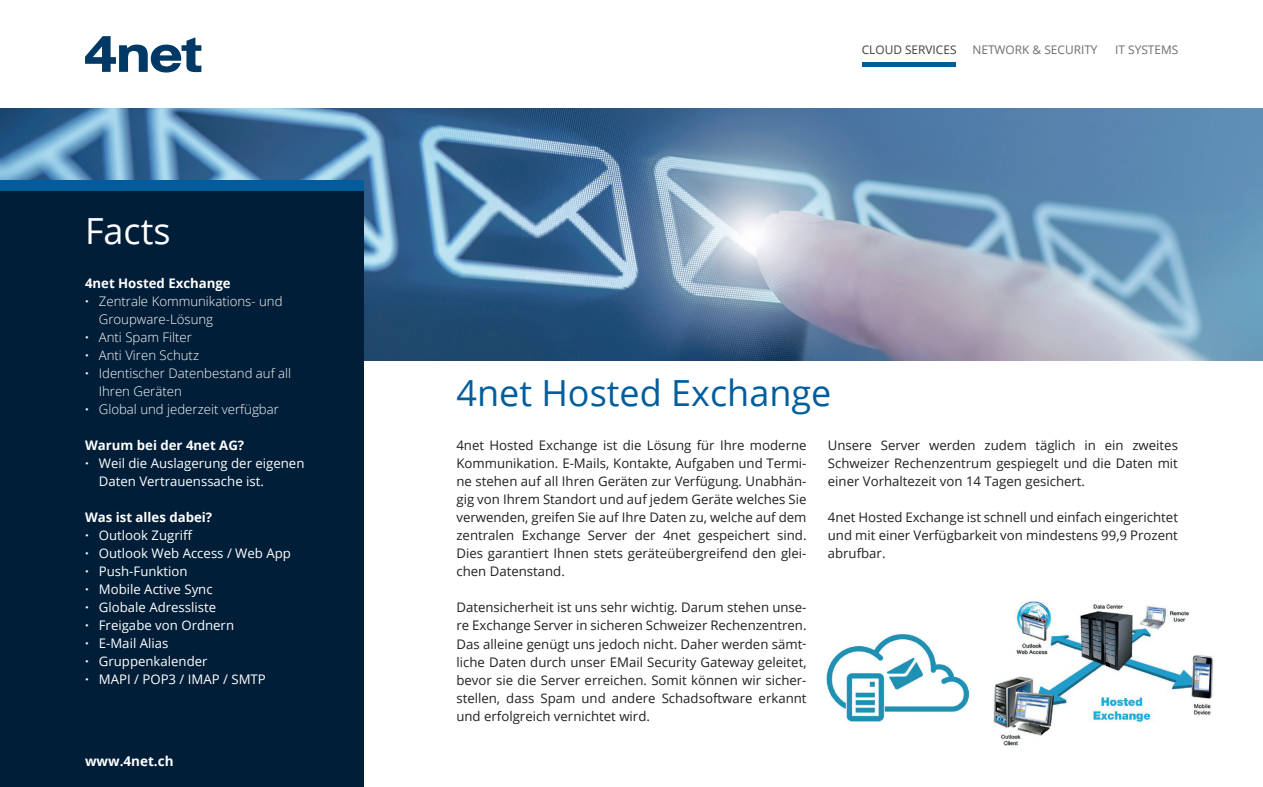
<style>
.page{position:relative;width:1263px;height:787px;background:#fff}
.page>*{position:absolute;margin:0;border:0;box-sizing:border-box;transform-origin:0 0}
.t1{font:36px "Open Sans";color:#005d9c}
.t2{font:36px "Open Sans";color:#fff}
.t3{font:700 13.5px "Open Sans";color:#fff}
.t4{font:13.2px/18px "Open Sans";color:#231f20;text-align:justify}
.t5{font:13.2px/18px "Open Sans";color:#fff}
.t6{font:300 13.2px "Open Sans";color:#fff}
.t7{font:700 13.2px "Open Sans";color:#fff}
.t8{font:11.85px "Open Sans";color:#6c6d70}
.t9{font:11.85px "Open Sans";color:#3e3e3f}
.s1{font-weight:700}
</style>
<div class="page">
<img style="left:826px;top:601px;width:388px;height:145px">
<img style="left:0;top:108px;width:1263px;height:252px">
<div style="left:862px;top:62px;width:94px;height:5px;background:#005d9c"></div>
<div style="left:0;top:180px;width:364px;height:607px;background:#001e38"></div>
<div style="left:0;top:180px;width:364px;height:11px;background:#005d9c"></div>
<svg style="left:85px;top:36px;width:116px;height:36px"></svg>
<h1 class="t2" style="left:85px;top:206px;width:87px">Facts</h1>
<p class="t7" style="left:85px;top:274px;width:147px">4net Hosted Exchange</p>
<p class="t6" style="left:85px;top:292px;width:199px"><span class="s1">·</span> Zentrale Kommunikations- und</p>
<p class="t6" style="left:99px;top:310px;width:116px">Groupware-Lösung</p>
<p class="t6" style="left:85px;top:328px;width:108px"><span class="s1">·</span> Anti Spam Filter</p>
<p class="t6" style="left:85px;top:346px;width:116px"><span class="s1">·</span> Anti Viren Schutz</p>
<p class="t6" style="left:85px;top:364px;width:208px"><span class="s1">·</span> Identischer Datenbestand auf all</p>
<p class="t6" style="left:99px;top:382px;width:85px">Ihren Geräten</p>
<p class="t6" style="left:85px;top:400px;width:195px"><span class="s1">·</span> Global und jederzeit verfügbar</p>
<p class="t7" style="left:85px;top:436px;width:161px">Warum bei der 4net AG?</p>
<p class="t5" style="left:85px;top:454px;width:221px"><span class="s1">·</span> Weil die Auslagerung der eigenen</p>
<p class="t5" style="left:99px;top:472px;width:167px">Daten Vertrauenssache ist.</p>
<p class="t5" style="left:85px;top:508px;width:207px"><span class="s1">Was ist alles dabei?<br>·</span> Outlook Zugriff<br><span class="s1">·</span> Outlook Web Access / Web App <span class="s1">·</span> Push-Funktion<br><span class="s1">·</span> Mobile Active Sync<br><span class="s1">·</span> Globale Adressliste<br><span class="s1">·</span> Freigabe von Ordnern<br><span class="s1">·</span> E-Mail Alias<br><span class="s1">·</span> Gruppenkalender<br><span class="s1">·</span> MAPI / POP3 / IMAP / SMTP</p>
<p class="t3" style="left:85px;top:751px;width:90px">www.4net.ch</p>
<p class="t9" style="left:862px;top:41px;width:96px">CLOUD SERVICES</p>
<p class="t8" style="left:972px;top:41px;width:127px">NETWORK &amp; SECURITY</p>
<p class="t8" style="left:1115px;top:41px;width:65px">IT SYSTEMS</p>
<h1 class="t1" style="left:456px;top:368px;width:376px">4net Hosted Exchange</h1>
<p class="t4" style="left:456px;top:436px;width:352px">4net Hosted Exchange ist die Lösung für Ihre moderne Kommunikation. E-Mails, Kontakte, Aufgaben und Termi&shy;ne stehen auf all Ihren Geräten zur Verfügung. Unabhän&shy;gig von Ihrem Standort und auf jedem Geräte welches Sie verwenden, greifen Sie auf Ihre Daten zu, welche auf dem zentralen Exchange Server der 4net gespeichert sind.<br>Dies garantiert Ihnen stets geräteübergreifend den glei&shy;chen Datenstand.</p>
<p class="t4" style="left:456px;top:598px;width:352px">Datensicherheit ist uns sehr wichtig. Darum stehen unse&shy;re Exchange Server in sicheren Schweizer Rechenzentren.<br>Das alleine genügt uns jedoch nicht. Daher werden sämt&shy;liche Daten durch unser EMail Security Gateway geleitet, bevor sie die Server erreichen. Somit können wir sicher&shy;stellen, dass Spam und andere Schadsoftware erkannt und erfolgreich vernichtet wird.</p>
<p class="t4" style="left:828px;top:435px;width:352px">Unsere Server werden zudem täglich in ein zweites Schweizer Rechenzentrum gespiegelt und die Daten mit einer Vorhaltezeit von 14 Tagen gesichert.</p>
<p class="t4" style="left:828px;top:507px;width:352px">4net Hosted Exchange ist schnell und einfach eingerichtet und mit einer Verfügbarkeit von mindestens 99,9 Prozent abrufbar.</p>
</div>
